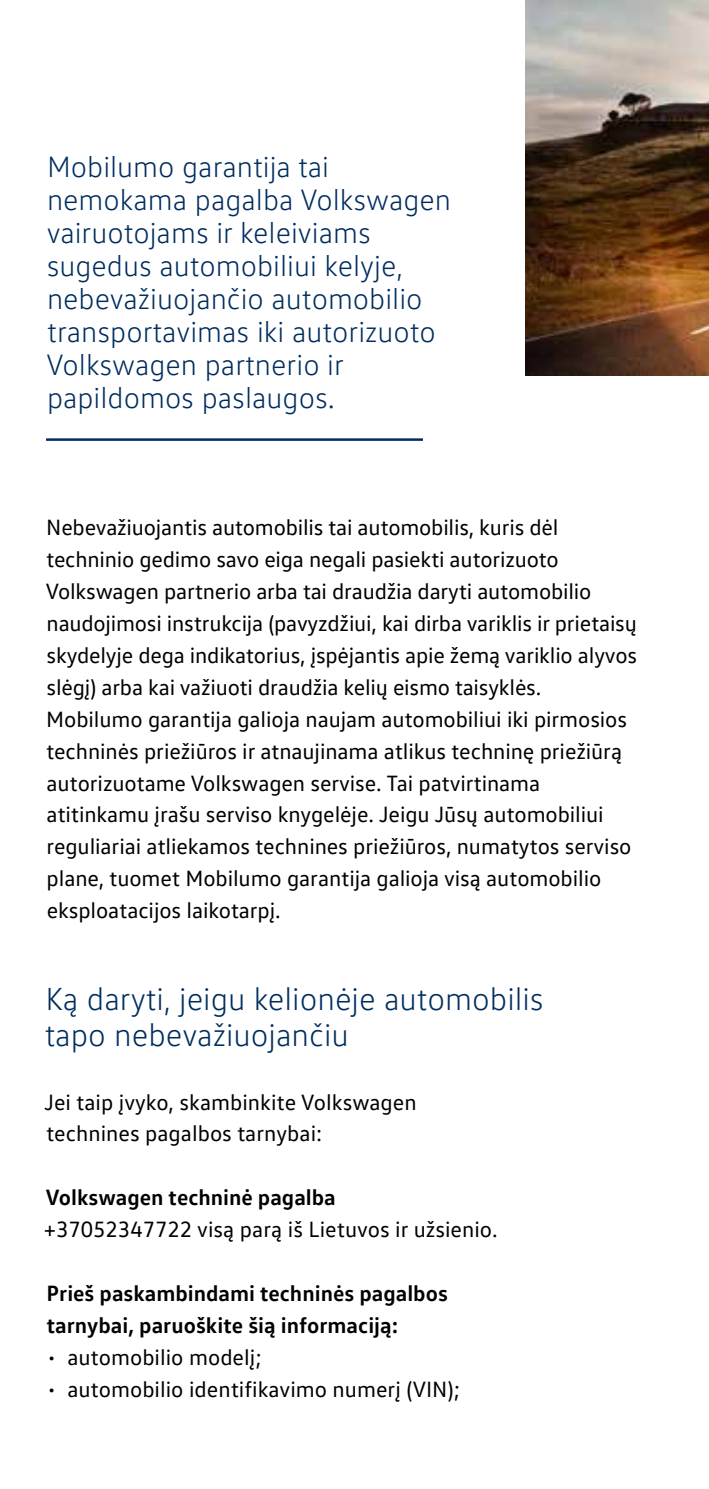
<style>
.page{position:relative;width:709px;height:1489px;background:#fff}
.page>*{position:absolute;margin:0;border:0;box-sizing:border-box;transform-origin:0 0}
.t1{font:300 32.5px/35.8px "VW Text";color:#002d5e}
.t2{font:300 30px/33px "VW Text";color:#002d5e}
.t3{font:22.5px/32px "VW Text";letter-spacing:-.005em;color:#000}
.t4{font:700 22.5px/32px "VW Text";color:#000}
</style>
<div class="page">
<hr style="left:46px;top:438px;width:377px;height:3px;background:#002d5e">
<img style="left:526px;top:0;width:183px;height:376px">
<h2 class="t2" style="left:46px;top:149px;width:406px">Mobilumo garantija tai nemokama pagalba Volkswagen vairuotojams ir keleiviams sugedus automobiliui kelyje, nebevažiuojančio automobilio transportavimas iki autorizuoto<br>Volkswagen partnerio ir papildomos paslaugos.</h2>
<p class="t3" style="left:46px;top:511px;width:593px">Nebevažiuojantis automobilis tai automobilis, kuris dėl techninio gedimo savo eiga negali pasiekti autorizuoto Volkswagen partnerio arba tai draudžia daryti automobilio naudojimosi instrukcija (pavyzdžiui, kai dirba variklis ir prietaisų skydelyje dega indikatorius, įspėjantis apie žemą variklio alyvos slėgį) arba kai važiuoti draudžia kelių eismo taisyklės.<br>Mobilumo garantija galioja naujam automobiliui iki pirmosios techninės priežiūros ir atnaujinama atlikus techninę priežiūrą autorizuotame Volkswagen servise. Tai patvirtinama atitinkamu įrašu serviso knygelėje. Jeigu Jūsų automobiliui reguliariai atliekamos technines priežiūros, numatytos serviso plane, tuomet Mobilumo garantija galioja visą automobilio eksploatacijos laikotarpį.</p>
<h1 class="t1" style="left:45px;top:980px;width:500px">Ką daryti, jeigu kelionėje automobilis tapo nebevažiuojančiu</h1>
<p class="t3" style="left:44px;top:1085px;width:374px">Jei taip įvyko, skambinkite Volkswagen technines pagalbos tarnybai:</p>
<p class="t4" style="left:46px;top:1180px;width:291px">Volkswagen techninė pagalba</p>
<p class="t3" style="left:44px;top:1212px;width:455px">+37052347722 visą parą iš Lietuvos ir užsienio.</p>
<p class="t4" style="left:46px;top:1276px;width:403px">Prieš paskambindami techninės pagalbos tarnybai, paruoškite šią informaciją:</p>
<p class="t3" style="left:48px;top:1340px;width:215px">• automobilio modelį;</p>
<p class="t3" style="left:48px;top:1372px;width:414px">• automobilio identifikavimo numerį (VIN);</p>
</div>
